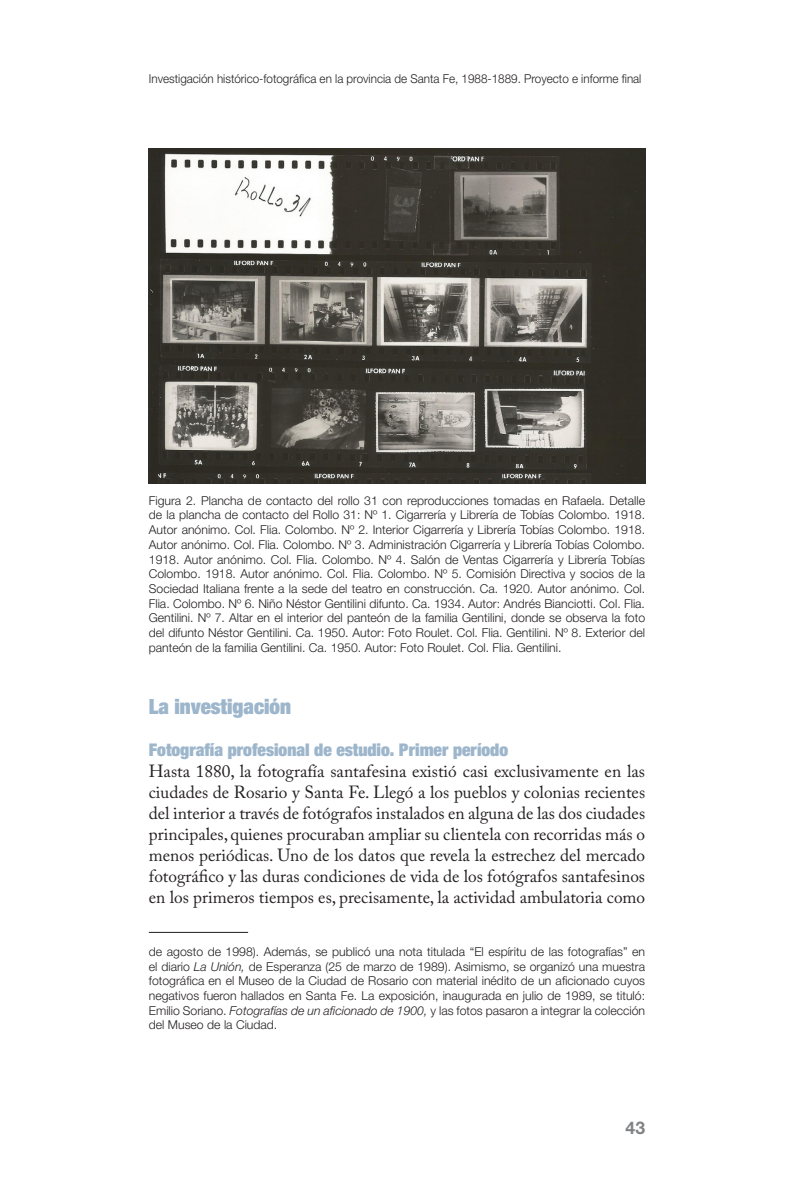
<style>
.page{position:relative;width:794px;height:1191px;background:#fff}
.page>*{position:absolute;margin:0;border:0;box-sizing:border-box;transform-origin:0 0}
.Subtítulo_interior{font:900 expanded 21px "Helvetica Neue";color:#9db6cb}
.Cuerpo_central{font:17.5px/21px "Adobe Caslon Pro";color:#231f20;text-align:justify}
.Subtítulo_2{font:900 expanded 17.5px "Helvetica Neue";color:#9db6cb}
.t1{font:700 17.5px "Helvetica Neue";color:#808285}
.Notas{font:300 12.25px/14.7px "Helvetica Neue";color:#231f20;text-align:justify}
.Notas-2{font:300 12.25px "Helvetica Neue";color:#231f20;scale:.95 1}
.s1{font-style:italic}
</style>
<div class="page">
<hr style="left:149px;top:932px;width:99px;height:1px;background:#231f20">
<img style="left:149px;top:149px;width:496px;height:334px">
<p class="Notas-2" style="left:149px;top:71px;width:520px">Investigación histórico-fotográfica en la provincia de Santa Fe, 1988-1889. Proyecto e informe final</p>
<p class="Notas" style="left:149px;top:493px;width:498px">Figura 2. Plancha de contacto del rollo 31 con reproducciones tomadas en Rafaela. Detalle de la plancha de contacto del Rollo 31: Nº 1. Cigarrería y Librería de Tobías Colombo. 1918.<br>Autor anónimo. Col. Flia. Colombo. Nº 2. Interior Cigarrería y Librería Tobías Colombo. 1918.<br>Autor anónimo. Col. Flia. Colombo. Nº 3. Administración Cigarrería y Librería Tobías Colombo.<br>1918. Autor anónimo. Col. Flia. Colombo. Nº 4. Salón de Ventas Cigarrería y Librería Tobías Colombo. 1918. Autor anónimo. Col. Flia. Colombo. Nº 5. Comisión Directiva y socios de la Sociedad Italiana frente a la sede del teatro en construcción. Ca. 1920. Autor anónimo. Col.<br>Flia. Colombo. Nº 6. Niño Néstor Gentilini difunto. Ca. 1934. Autor: Andrés Bianciotti. Col. Flia.<br>Gentilini. Nº 7. Altar en el interior del panteón de la familia Gentilini, donde se observa la foto del difunto Néstor Gentilini. Ca. 1950. Autor: Foto Roulet. Col. Flia. Gentilini. Nº 8. Exterior del panteón de la familia Gentilini. Ca. 1950. Autor: Foto Roulet. Col. Flia. Gentilini.</p>
<p class="Subtítulo_interior" style="left:149px;top:693px;width:144px">La investigación</p>
<p class="Subtítulo_2" style="left:149px;top:739px;width:361px">Fotografía profesional de estudio. Primer período</p>
<p class="Cuerpo_central" style="left:149px;top:760px;width:498px">Hasta 1880, la fotografía santafesina existió casi exclusivamente en las ciudades de Rosario y Santa Fe. Llegó a los pueblos y colonias recientes del interior a través de fotógrafos instalados en alguna de las dos ciudades principales, quienes procuraban ampliar su clientela con recorridas más o menos periódicas. Uno de los datos que revela la estrechez del mercado fotográfico y las duras condiciones de vida de los fotógrafos santafesinos en los primeros tiempos es, precisamente, la actividad ambulatoria como</p>
<p class="Notas" style="left:149px;top:944px;width:498px">de agosto de 1998). Además, se publicó una nota titulada “El espíritu de las fotografías” en el diario <span class="s1">La Unión,</span> de Esperanza (25 de marzo de 1989). Asimismo, se organizó una muestra fotográfica en el Museo de la Ciudad de Rosario con material inédito de un aficionado cuyos negativos fueron hallados en Santa Fe. La exposición, inaugurada en julio de 1989, se tituló:<br>Emilio Soriano. <span class="s1">Fotografías de un aficionado de 1900,</span> y las fotos pasaron a integrar la colección del Museo de la Ciudad.</p>
<h2 class="t1" style="left:625px;top:1116px;width:21px">43</h2>
</div>
